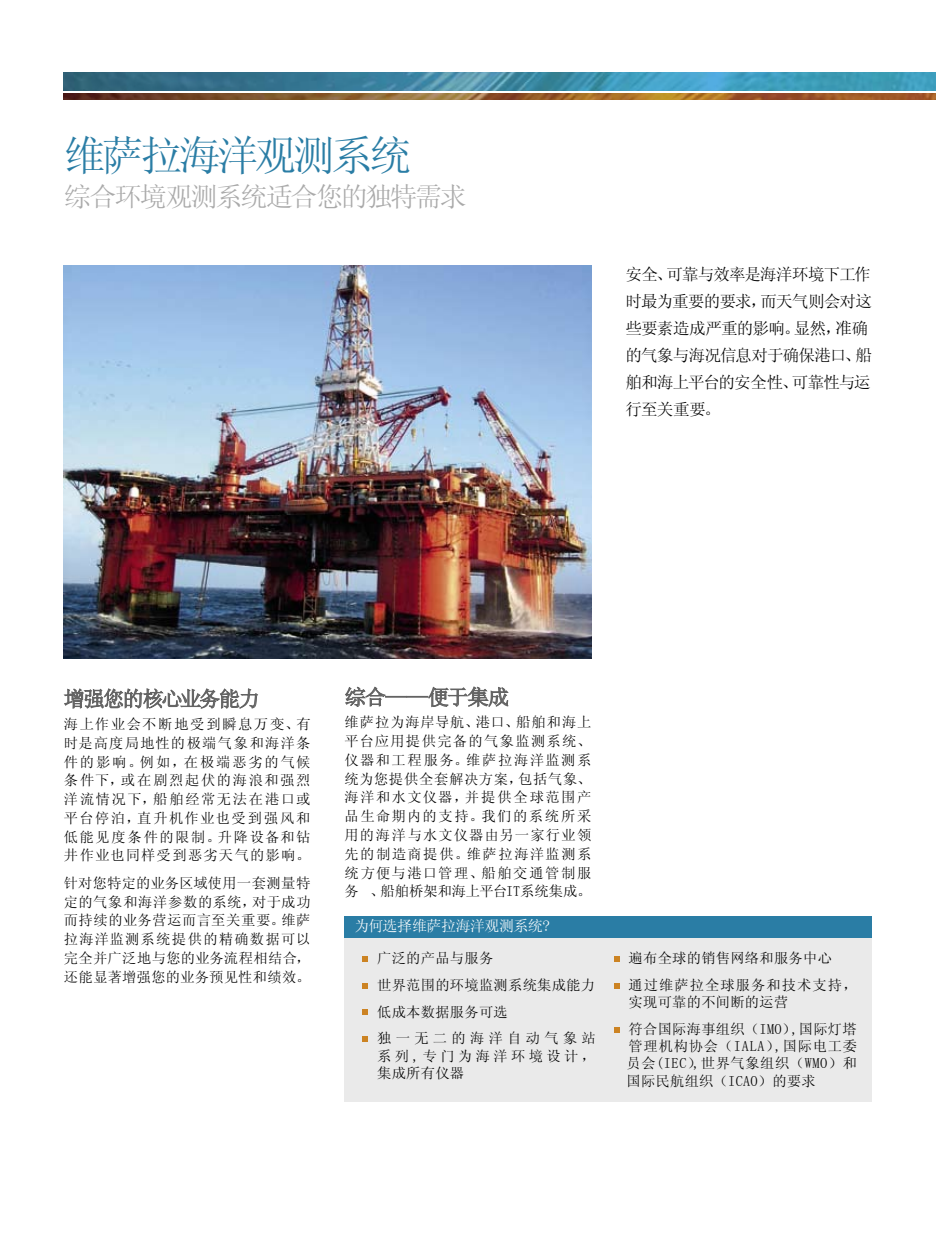
<style>
.page{position:relative;width:936px;height:1234px;background:#fff}
.page>*{position:absolute;margin:0;border:0;box-sizing:border-box;transform-origin:0 0}
.t1{font:42px "Sim Sun";letter-spacing:-.09em;color:#2a7da5}
.t2{font:27px "Sim Sun";letter-spacing:-.075em;color:#aaa}
.t3{font:21px "Sim Sun";letter-spacing:-.07em;color:#636363}
.t4{font:16.5px/27px "Sim Sun";letter-spacing:-.045em;color:#000}
.t5{font:15px "Sim Sun";letter-spacing:-.035em;color:#fff}
.t6{font:14.25px/18.8px "Sim Sun";letter-spacing:.04em;color:#000;text-align:justify}
.t7{font:14.25px/26.7px "Sim Sun";letter-spacing:.02em;color:#000}
.t8{font:14.25px/17.2px "Sim Sun";letter-spacing:.235em;color:#000}
</style>
<div class="page">
<img style="left:64px;top:72px;width:871px;height:19px">
<img style="left:64px;top:94px;width:871px;height:6px">
<img style="left:64px;top:266px;width:527px;height:392px">
<svg style="left:63px;top:688px;width:195px;height:21px"></svg>
<svg style="left:345px;top:686px;width:164px;height:21px"></svg>
<div style="left:344px;top:915px;width:528px;height:22px;background:#2a7da5"></div>
<div style="left:344px;top:937px;width:528px;height:163px;background:#eaeaea"></div>
<svg style="left:362px;top:956px;width:6px;height:5px"></svg>
<svg style="left:362px;top:983px;width:6px;height:5px"></svg>
<svg style="left:362px;top:1009px;width:6px;height:5px"></svg>
<svg style="left:362px;top:1036px;width:6px;height:5px"></svg>
<svg style="left:614px;top:956px;width:5px;height:5px"></svg>
<svg style="left:614px;top:983px;width:5px;height:5px"></svg>
<svg style="left:614px;top:1027px;width:5px;height:5px"></svg>
<h1 class="t1" style="left:64px;top:134px;width:349px">维萨拉海洋观测系统</h1>
<h2 class="t2" style="left:64px;top:183px;width:404px">综合环境观测系统适合您的独特需求</h2>
<p class="t4" style="left:625px;top:260px;width:248px">安全、可靠与效率是海洋环境下工作时最为重要的要求，而天气则会对这些要素造成严重的影响。显然，准确的气象与海况信息对于确保港口、船舶和海上平台的安全性、可靠性与运行至关重要。</p>
<h3 class="t3" style="left:64px;top:688px;width:197px">增强您的核心业务能力</h3>
<p class="t6" style="left:64px;top:714px;width:248px">海上作业会不断地受到瞬息万变、有时是高度局地性的极端气象和海洋条件的影响。例如，在极端恶劣的气候条件下，或在剧烈起伏的海浪和强烈洋流情况下，船舶经常无法在港口或平台停泊，直升机作业也受到强风和低能见度条件的限制。升降设备和钻井作业也同样受到恶劣天气的影响。</p>
<p class="t6" style="left:64px;top:873px;width:248px">针对您特定的业务区域使用一套测量特定的气象和海洋参数的系统，对于成功而持续的业务营运而言至关重要。维萨拉海洋监测系统提供的精确数据可以完全并广泛地与您的业务流程相结合，还能显著增强您的业务预见性和绩效。</p>
<h3 class="t3" style="left:344px;top:686px;width:166px">综合——便于集成</h3>
<p class="t6" style="left:344px;top:712px;width:248px">维萨拉为海岸导航、港口、船舶和海上平台应用提供完备的气象监测系统、仪器和工程服务。维萨拉海洋监测系统为您提供全套解决方案，包括气象、海洋和水文仪器，并提供全球范围产品生命期内的支持。我们的系统所采用的海洋与水文仪器由另一家行业领先的制造商提供。维萨拉海洋监测系统方便与港口管理、船舶交通管制服务 、船舶桥架和海上平台IT系统集成。</p>
<p class="t5" style="left:354px;top:918px;width:197px">为何选择维萨拉海洋观测系统?</p>
<p class="t7" style="left:377px;top:944px;width:220px">广泛的产品与服务<br>世界范围的环境监测系统集成能力低成本数据服务可选<br>独一无二的海洋自动气象站</p>
<p class="t8" style="left:377px;top:1046px;width:220px">系列,专门为海洋环境设计，集成所有仪器</p>
<p class="t6" style="left:628px;top:944px;width:230px;line-height:26.7px">遍布全球的销售网络和服务中心<br>通过维萨拉全球服务和技术支持，</p>
<p class="t7" style="left:628px;top:988px;width:229px">实现可靠的不间断的运营<br>符合国际海事组织（IMO）,国际灯塔</p>
<p class="t6" style="left:626px;top:1037px;width:232px;line-height:17.2px">管理机构协会（IALA）,国际电工委员会(IEC）,世界气象组织（WMO）和国际民航组织（ICAO）的要求</p>
</div>
